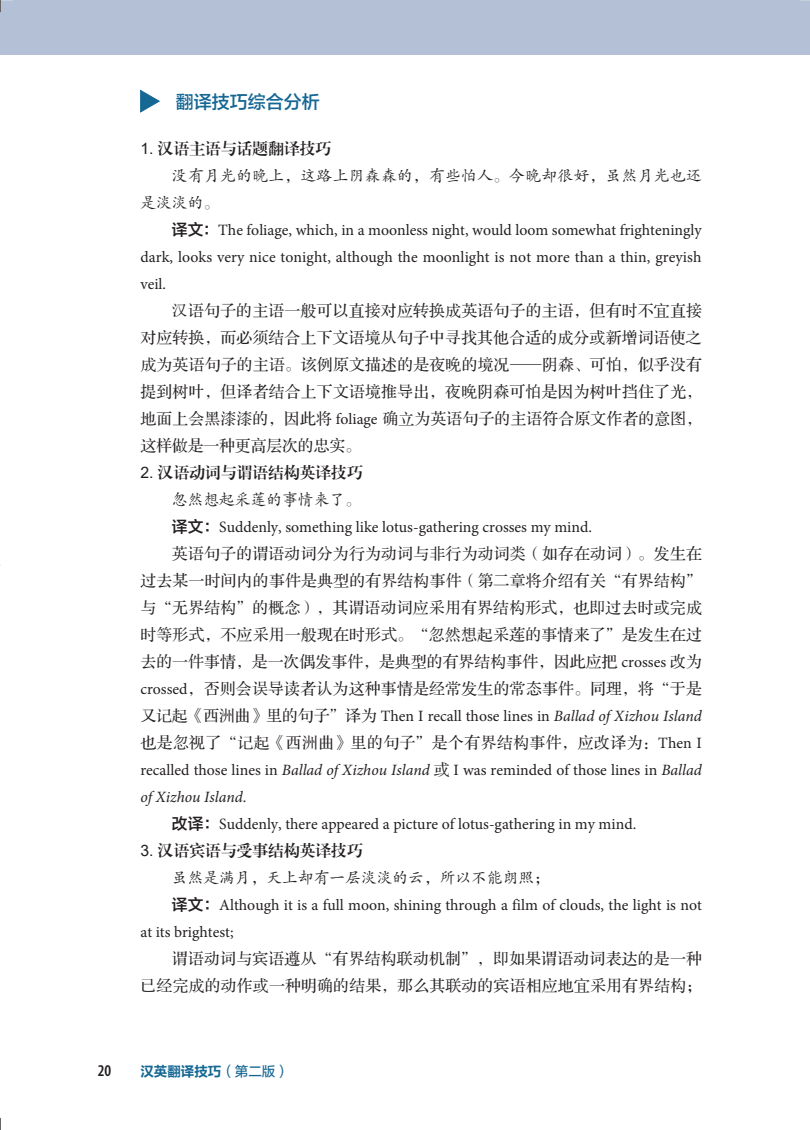
<style>
.page{position:relative;width:810px;height:1130px;background:#fff}
.page>*{position:absolute;margin:0;border:0;box-sizing:border-box;transform-origin:0 0}
.t1{font:18px "FZLTZHK GBK1 0";color:#156794}
.t2{font:600 condensed 16.5px "Myriad Pro";color:#231f20}
.t3{font:15.75px/27px "FZS3 K GBK1 0";letter-spacing:.02em;color:#231f20;text-align:justify}
.t4{font:15.75px/27px "Minion Pro";color:#231f20;text-align:justify}
.t5{font:15.75px "FZXBSJW GB1 0";color:#231f20}
.t6{font:15.75px/27px "FZKTK GBK1 0";letter-spacing:.025em;color:#231f20}
.t7{font:15.75px "FZKTK GBK1 0";color:#231f20}
.t8{font:italic 15.75px "Minion Pro";color:#231f20}
.t9{font:13.5px "FZLTCHJW GB1 0";color:#156794}
.s1{font-family:"Arial"}
.s2{font-family:"FZLTZHK GBK1 0"}
.s3{font-family:"Minion Pro"}
.s4{font-family:"FZS3 K GBK1 0"}
.s5{font-style:italic}
.s6{font-style:normal}
.s7{font-family:"FZLTZHUNHJW GB1 0"}
</style>
<div class="page">
<div style="left:0;top:0;width:799px;height:55px;background:#b3c0d5"></div>
<div style="left:800px;top:0;width:10px;height:55px;background:#b3c0d5"></div>
<svg style="left:140px;top:90px;width:20px;height:23px"></svg>
<svg style="left:0;top:0;width:13px;height:13px"></svg>
<svg style="left:0;top:1118px;width:1px;height:12px"></svg>
<svg style="left:799px;top:0;width:11px;height:13px"></svg>
<p class="t1" style="left:176px;top:92px;width:145px">翻译技巧综合分析</p>
<p class="t5" style="left:140px;top:140px;width:192px"><span class="s1">1.</span> 汉语主语与话题翻译技巧</p>
<p class="t6" style="left:140px;top:162px;width:563px;text-indent:31px">没有月光的晚上，这路上阴森森的，有些怕人。今晚却很好，虽然月光也还是淡淡的。</p>
<p class="t4" style="left:140px;top:217px;width:563px;text-indent:31px"><span class="s2">译文：</span>The foliage, which, in a moonless night, would loom somewhat frighteningly dark, looks very nice tonight, although the moonlight is not more than a thin, greyish veil.</p>
<p class="t3" style="left:140px;top:298px;width:563px;text-indent:31px">汉语句子的主语一般可以直接对应转换成英语句子的主语，但有时不宜直接对应转换，而必须结合上下文语境从句子中寻找其他合适的成分或新增词语使之成为英语句子的主语。该例原文描述的是夜晚的境况—阴森、可怕，似乎没有提到树叶，但译者结合上下文语境推导出，夜晚阴森可怕是因为树叶挡住了光，地面上会黑漆漆的，因此将 <span class="s3">foliage</span> 确立为英语句子的主语符合原文作者的意图，这样做是一种更高层次的忠实。</p>
<p class="t5" style="left:140px;top:464px;width:224px"><span class="s1">2.</span> 汉语动词与谓语结构英译技巧</p>
<p class="t7" style="left:172px;top:491px;width:190px">忽然想起采莲的事情来了。</p>
<p class="t4" style="left:172px;top:514px;width:421px"><span class="s2">译文：</span>Suddenly, something like lotus-gathering crosses my mind.</p>
<p class="t3" style="left:140px;top:541px;width:563px;text-indent:31px">英语句子的谓语动词分为行为动词与非行为动词类（如存在动词）。发生在过去某一时间内的事件是典型的有界结构事件（第二章将介绍有关“有界结构”与“无界结构”的概念），其谓语动词应采用有界结构形式，也即过去时或完成时等形式，不应采用一般现在时形式。“忽然想起采莲的事情来了”是发生在过去的一件事情，是一次偶发事件，是典型的有界结构事件，因此应把 <span class="s3">crosses</span> 改为<span class="s3">crossed</span>，否则会误导读者认为这种事情是经常发生的常态事件。同理，将“于是</p>
<p class="t4" style="left:140px;top:702px;width:563px"><span class="s4">又记起《西洲曲》里的句子”译为</span> Then I recall those lines in <span class="s5">Ballad of Xizhou Island</span></p>
<p class="t3" style="left:140px;top:730px;width:563px">也是忽视了“记起《西洲曲》里的句子”是个有界结构事件，应改译为：<span class="s3">Then I</span></p>
<p class="t4" style="left:140px;top:756px;width:563px">recalled those lines in <span class="s5">Ballad of Xizhou Island</span> <span class="s4">或</span> I was reminded of those lines in <span class="s5">Ballad</span></p>
<p class="t8" style="left:140px;top:786px;width:107px">of Xizhou Island<span class="s6">.</span></p>
<p class="t4" style="left:172px;top:811px;width:466px"><span class="s2">改译：</span>Suddenly, there appeared a picture of lotus-gathering in my mind.</p>
<p class="t5" style="left:140px;top:842px;width:224px"><span class="s1">3.</span> 汉语宾语与受事结构英译技巧</p>
<p class="t7" style="left:172px;top:869px;width:379px">虽然是满月，天上却有一层淡淡的云，所以不能朗照；</p>
<p class="t4" style="left:140px;top:892px;width:563px;text-indent:31px"><span class="s2">译文：</span>Although it is a full moon, shining through a film of clouds, the light is not at its brightest;</p>
<p class="t3" style="left:140px;top:946px;width:563px;text-align:right">谓语动词与宾语遵从“有界结构联动机制”，即如果谓语动词表达的是一种<br>已经完成的动作或一种明确的结果，那么其联动的宾语相应地宜采用有界结构；</p>
<p class="t2" style="left:98px;top:1060px;width:15px">20</p>
<p class="t9" style="left:140px;top:1063px;width:150px">汉英翻译技巧<span class="s7">（第二版）</span></p>
</div>
